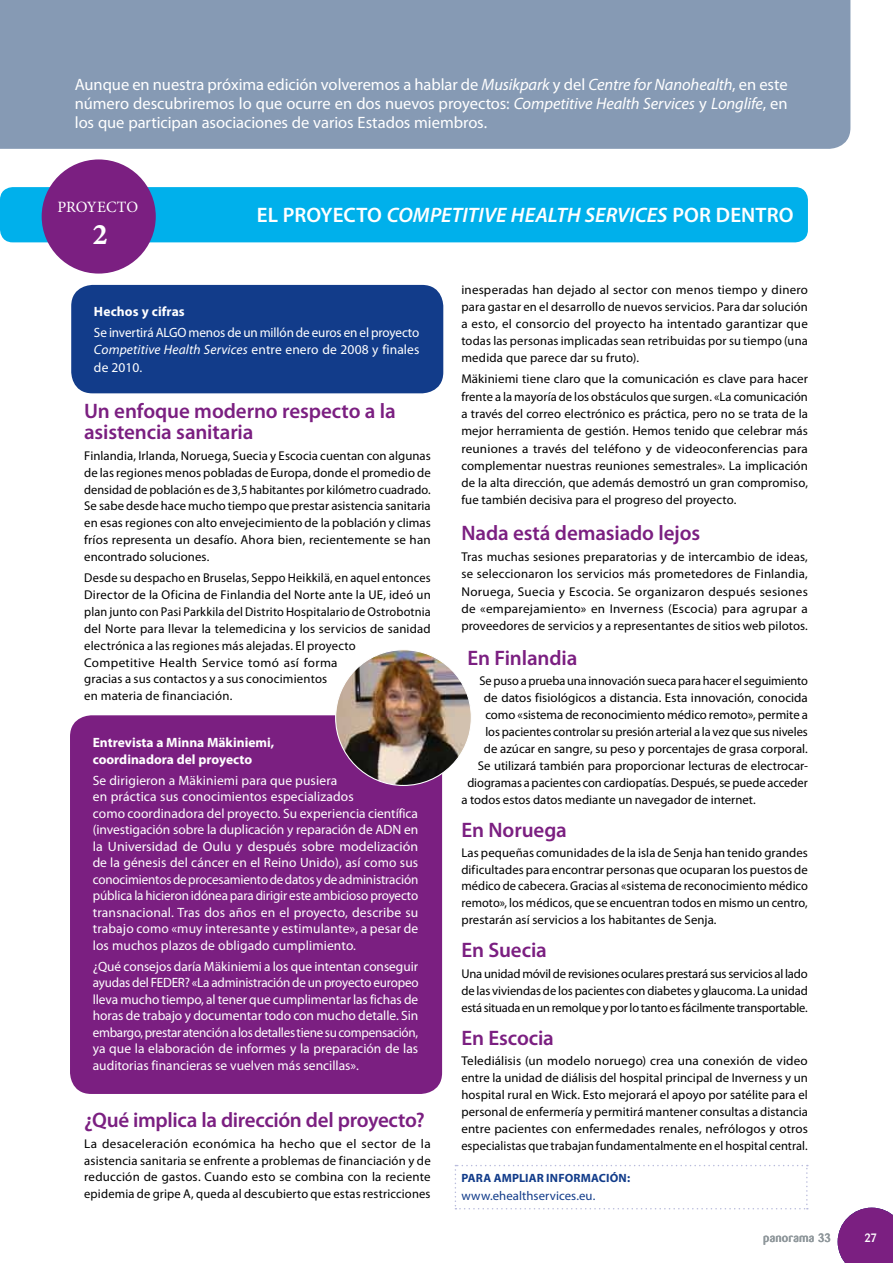
<style>
.page{position:relative;width:893px;height:1263px;background:#fff}
.page>*{position:absolute;margin:0;border:0;box-sizing:border-box;transform-origin:0 0}
.t1{font:30px "Minion Pro Bold Capt";color:#fff}
.t2{font:600 21px/21px "Myriad Pro";letter-spacing:-.01em;color:#7b1f81}
.t3{font:italic 600 21px "Myriad Pro";color:#fff}
.t4{font:16.5px/18.8px "Myriad Pro";letter-spacing:-.005em;color:#fff;text-align:justify}
.t5{font:15.75px "Minion Pro";color:#fff}
.t6{font:13.5px/16.5px "Myriad Pro";letter-spacing:.005em;color:#fff}
.t7{font:700 13.5px/17.2px "Myriad Pro";color:#fff}
.t8{font:12.75px/16.8px "Myriad Pro";letter-spacing:.005em;color:#000;text-align:justify}
.t9{font:12.75px "Myriad Pro";letter-spacing:.005em;color:#123c8a}
.t10{font:700 12px "Myriad Pro";letter-spacing:.02em;color:#123c8a}
.t11{font:500 12px "Barmeno";letter-spacing:.02em;color:#90989c}
.t12{font:500 12px "Barmeno";color:#fff}
.s1{font-style:italic}
.s2{font-style:normal}
</style>
<div class="page">
<div style="left:0;top:0;width:850px;height:149px;background:#869ab4"></div>
<svg style="left:838px;top:1208px;width:55px;height:55px;background:#87358d"></svg>
<div style="left:0;top:187px;width:808px;height:55px;background:#00b0eb;border-radius:13px"></div>
<div style="left:42px;top:159px;width:114px;height:115px;background:#7b1f81;border-radius:50%"></div>
<div style="left:71px;top:285px;width:372px;height:108px;background:#123c8a;border-radius:21px"></div>
<div style="left:70px;top:715px;width:372px;height:379px;background:#7b1f81;border-radius:21px"></div>
<svg style="left:455px;top:1165px;width:353px;height:44px"></svg>
<img style="left:336px;top:650px;width:135px;height:135px;border-radius:68px">
<p class="t4" style="left:75px;top:76px;width:714px">Aunque en nuestra próxima edición volveremos a hablar de <span class="s1">Musikpark</span> y del <span class="s1">Centre for Nanohealth</span>, en este número descubriremos lo que ocurre en dos nuevos proyectos: <span class="s1">Competitive Health Services</span> y <span class="s1">Longlife</span>, en los que participan asociaciones de varios Estados miembros.</p>
<p class="t5" style="left:58px;top:197px;width:11px">PROYECTO</p>
<h1 class="t1" style="left:92px;top:216px;width:17px">2</h1>
<h2 class="t3" style="left:257px;top:204px;width:538px"><span class="s2">EL PROYECTO</span> COMPETITIVE HEALTH SERVICES <span class="s2">POR DENTRO</span></h2>
<p class="t7" style="left:94px;top:303px;width:92px">Hechos y cifras</p>
<p class="t6" style="left:94px;top:325px;width:327px">Se invertirá ALGO menos de un millón de euros en el proyecto<br><span class="s1">Competitive Health Services</span> entre enero de 2008 y finales</p>
<p class="t6" style="left:94px;top:359px;width:50px">de 2010.</p>
<h2 class="t2" style="left:84px;top:400px;width:313px">Un enfoque moderno respecto a la asistencia sanitaria</h2>
<p class="t8" style="left:84px;top:447px;width:348px">Finlandia, Irlanda, Noruega, Suecia y Escocia cuentan con algunas de las regiones menos pobladas de Europa, donde el promedio de densidad de población es de 3,5 habitantes por kilómetro cuadrado.<br>Se sabe desde hace mucho tiempo que prestar asistencia sanitaria en esas regiones con alto envejecimiento de la población y climas fríos representa un desafío. Ahora bien, recientemente se han encontrado soluciones.</p>
<p class="t8" style="left:84px;top:570px;width:348px;text-align:left">Desde su despacho en Bruselas, Seppo Heikkilä, en aquel entonces Director de la Oficina de Finlandia del Norte ante la UE, ideó un plan junto con Pasi Parkkila del Distrito Hospitalario de Ostrobotnia del Norte para llevar la telemedicina y los servicios de sanidad electrónica a las regiones más alejadas. El proyecto<br>Competitive Health Service tomó así forma<br>gracias a sus contactos y a sus conocimientos<br>en materia de financiación.</p>
<p class="t7" style="left:93px;top:734px;width:183px">Entrevista a Minna Mäkiniemi, coordinadora del proyecto</p>
<p class="t6" style="left:93px;top:772px;width:327px">Se dirigieron a Mäkiniemi para que pusiera<br>en práctica sus conocimientos especializados<br>como coordinadora del proyecto. Su experiencia científica (investigación sobre la duplicación y reparación de ADN en la Universidad de Oulu y después sobre modelización de la génesis del cáncer en el Reino Unido), así como sus conocimientos de procesamiento de datos y de administración pública la hicieron idónea para dirigir este ambicioso proyecto transnacional. Tras dos años en el proyecto, describe su trabajo como «muy interesante y estimulante», a pesar de los muchos plazos de obligado cumplimiento.</p>
<p class="t6" style="left:93px;top:958px;width:327px;text-align:justify">¿Qué consejos daría Mäkiniemi a los que intentan conseguir ayudas del FEDER? «La administración de un proyecto europeo lleva mucho tiempo, al tener que cumplimentar las fichas de horas de trabajo y documentar todo con mucho detalle. Sin embargo, prestar atención a los detalles tiene su compensación, ya que la elaboración de informes y la preparación de las auditorias financieras se vuelven más sencillas».</p>
<h2 class="t2" style="left:84px;top:1109px;width:342px">¿Qué implica la dirección del proyecto?</h2>
<p class="t8" style="left:84px;top:1135px;width:348px">La desaceleración económica ha hecho que el sector de la asistencia sanitaria se enfrente a problemas de financiación y de reducción de gastos. Cuando esto se combina con la reciente epidemia de gripe A, queda al descubierto que estas restricciones</p>
<p class="t8" style="left:461px;top:282px;width:348px">inesperadas han dejado al sector con menos tiempo y dinero para gastar en el desarrollo de nuevos servicios. Para dar solución a esto, el consorcio del proyecto ha intentado garantizar que todas las personas implicadas sean retribuidas por su tiempo (una medida que parece dar su fruto).</p>
<p class="t8" style="left:461px;top:371px;width:348px;line-height:17.2px">Mäkiniemi tiene claro que la comunicación es clave para hacer frente a la mayoría de los obstáculos que surgen. «La comunicación a través del correo electrónico es práctica, pero no se trata de la mejor herramienta de gestión. Hemos tenido que celebrar más reuniones a través del teléfono y de videoconferencias para complementar nuestras reuniones semestrales». La implicación de la alta dirección, que además demostró un gran compromiso, fue también decisiva para el progreso del proyecto.</p>
<h2 class="t2" style="left:461px;top:522px;width:240px">Nada está demasiado lejos</h2>
<p class="t8" style="left:461px;top:548px;width:348px;line-height:17.2px">Tras muchas sesiones preparatorias y de intercambio de ideas, se seleccionaron los servicios más prometedores de Finlandia, Noruega, Suecia y Escocia. Se organizaron después sesiones de «emparejamiento» en Inverness (Escocia) para agrupar a proveedores de servicios y a representantes de sitios web pilotos.</p>
<h2 class="t2" style="left:467px;top:648px;width:111px">En Finlandia</h2>
<p class="t8" style="left:479px;top:673px;width:330px">Se puso a prueba una innovación sueca para hacer el seguimiento</p>
<p class="t8" style="left:484px;top:690px;width:325px">de datos fisiológicos a distancia. Esta innovación, conocida</p>
<p class="t8" style="left:485px;top:707px;width:324px">como «sistema de reconocimiento médico remoto», permite a</p>
<p class="t8" style="left:485px;top:723px;width:324px">los pacientes controlar su presión arterial a la vez que sus niveles</p>
<p class="t8" style="left:484px;top:740px;width:326px">de azúcar en sangre, su peso y porcentajes de grasa corporal.</p>
<p class="t8" style="left:478px;top:757px;width:332px">Se utilizará también para proporcionar lecturas de electrocar-</p>
<p class="t8" style="left:467px;top:774px;width:342px">diogramas a pacientes con cardiopatías. Después, se puede acceder</p>
<p class="t8" style="left:461px;top:791px;width:296px">a todos estos datos mediante un navegador de internet.</p>
<h2 class="t2" style="left:461px;top:819px;width:107px">En Noruega</h2>
<p class="t8" style="left:461px;top:844px;width:348px">Las pequeñas comunidades de la isla de Senja han tenido grandes dificultades para encontrar personas que ocuparan los puestos de médico de cabecera. Gracias al «sistema de reconocimiento médico remoto», los médicos, que se encuentran todos en mismo un centro, prestarán así servicios a los habitantes de Senja.</p>
<h2 class="t2" style="left:461px;top:940px;width:87px">En Suecia</h2>
<p class="t8" style="left:461px;top:965px;width:348px;line-height:17.2px">Una unidad móvil de revisiones oculares prestará sus servicios al lado de las viviendas de los pacientes con diabetes y glaucoma. La unidad está situada en un remolque y por lo tanto es fácilmente transportable.</p>
<h2 class="t2" style="left:461px;top:1028px;width:94px">En Escocia</h2>
<p class="t8" style="left:461px;top:1053px;width:348px">Telediálisis (un modelo noruego) crea una conexión de video entre la unidad de diálisis del hospital principal de Inverness y un hospital rural en Wick. Esto mejorará el apoyo por satélite para el personal de enfermería y permitirá mantener consultas a distancia entre pacientes con enfermedades renales, nefrólogos y otros especialistas que trabajan fundamentalmente en el hospital central.</p>
<p class="t10" style="left:461px;top:1171px;width:16px">Para</p>
<p class="t10" style="left:494px;top:1171px;width:26px">ampliar</p>
<p class="t10" style="left:546px;top:1171px;width:85px">información:</p>
<p class="t9" style="left:461px;top:1188px;width:136px">www.ehealthservices.eu.</p>
<p class="t11" style="left:763px;top:1230px;width:69px">panorama 33</p>
<p class="t12" style="left:865px;top:1231px;width:14px">27</p>
</div>
